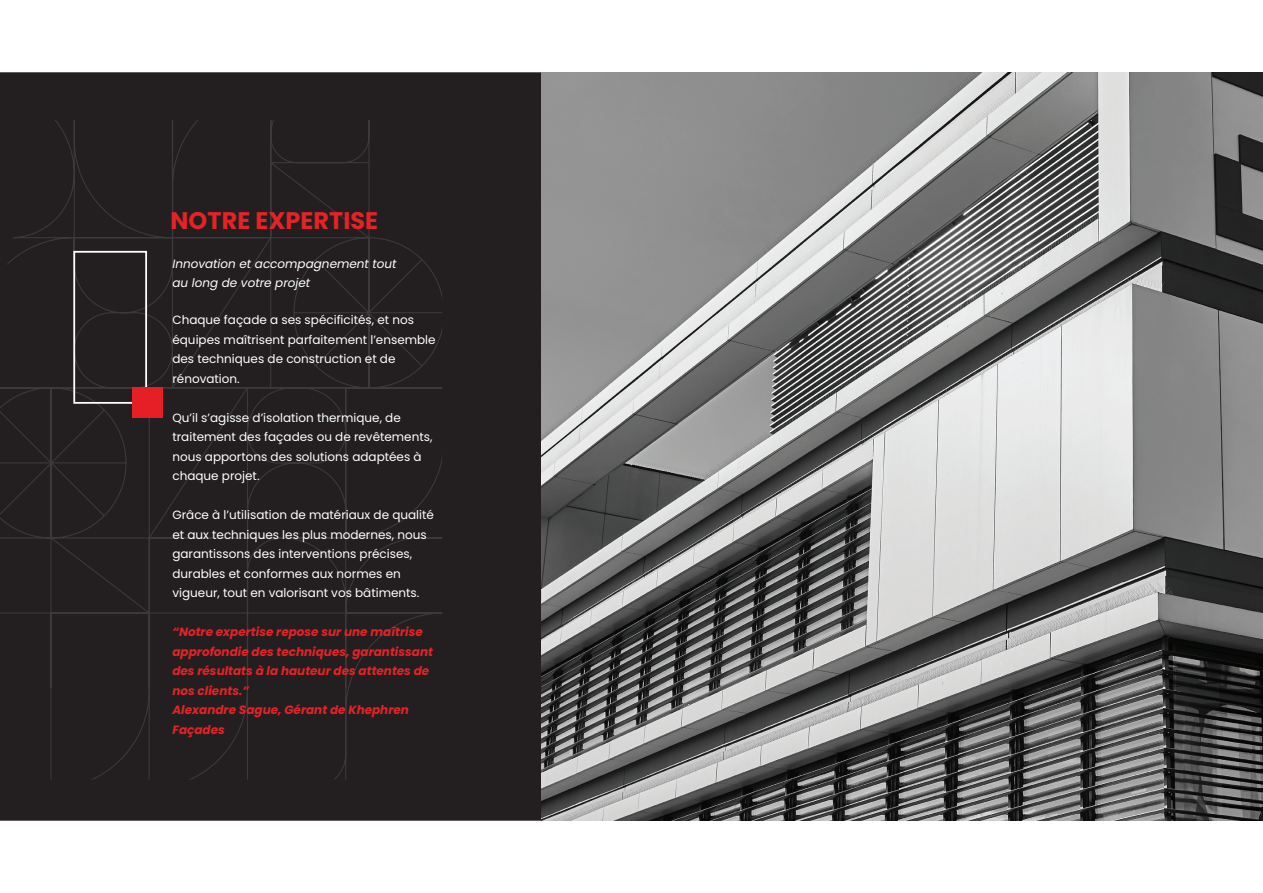
<style>
.page{position:relative;width:1263px;height:893px;background:#fff}
.page>*{position:absolute;margin:0;border:0;box-sizing:border-box;transform-origin:0 0}
.t1{font:700 24px "Poppins";color:#e62227}
.t2{font:12px/19.5px "Poppins";color:#fff}
.t3{font:italic 700 12px/19.5px "Poppins";color:#e62227}
.t4{font:italic 12px/19.5px "Poppins";color:#fff}
</style>
<div class="page">
<div style="left:0;top:72px;width:541px;height:749px;background:#231f20"></div>
<img style="left:541px;top:72px;width:722px;height:749px">
<div style="left:73px;top:251px;width:74px;height:153px;border:2px solid #fff"></div>
<div style="left:132px;top:388px;width:30px;height:30px;background:#e61e25"></div>
<h1 class="t1" style="left:171px;top:207px;width:209px">NOTRE EXPERTISE</h1>
<p class="t4" style="left:172px;top:254px;width:226px">Innovation et accompagnement tout au long de votre projet</p>
<p class="t2" style="left:172px;top:311px;width:265px">Chaque façade a ses spécificités, et nos équipes maîtrisent parfaitement l’ensemble des techniques de construction et de rénovation.</p>
<p class="t2" style="left:172px;top:408px;width:261px">Qu’il s’agisse d’isolation thermique, de traitement des façades ou de revêtements, nous apportons des solutions adaptées à chaque projet.</p>
<p class="t2" style="left:172px;top:506px;width:263px">Grâce à l’utilisation de matériaux de qualité et aux techniques les plus modernes, nous garantissons des interventions précises, durables et conformes aux normes en vigueur, tout en valorisant vos bâtiments.</p>
<p class="t3" style="left:172px;top:622px;width:262px">“Notre expertise repose sur une maîtrise approfondie des techniques, garantissant des résultats à la hauteur des attentes de nos clients.”<br>Alexandre Sague, Gérant de Khephren<br>Façades</p>
</div>
